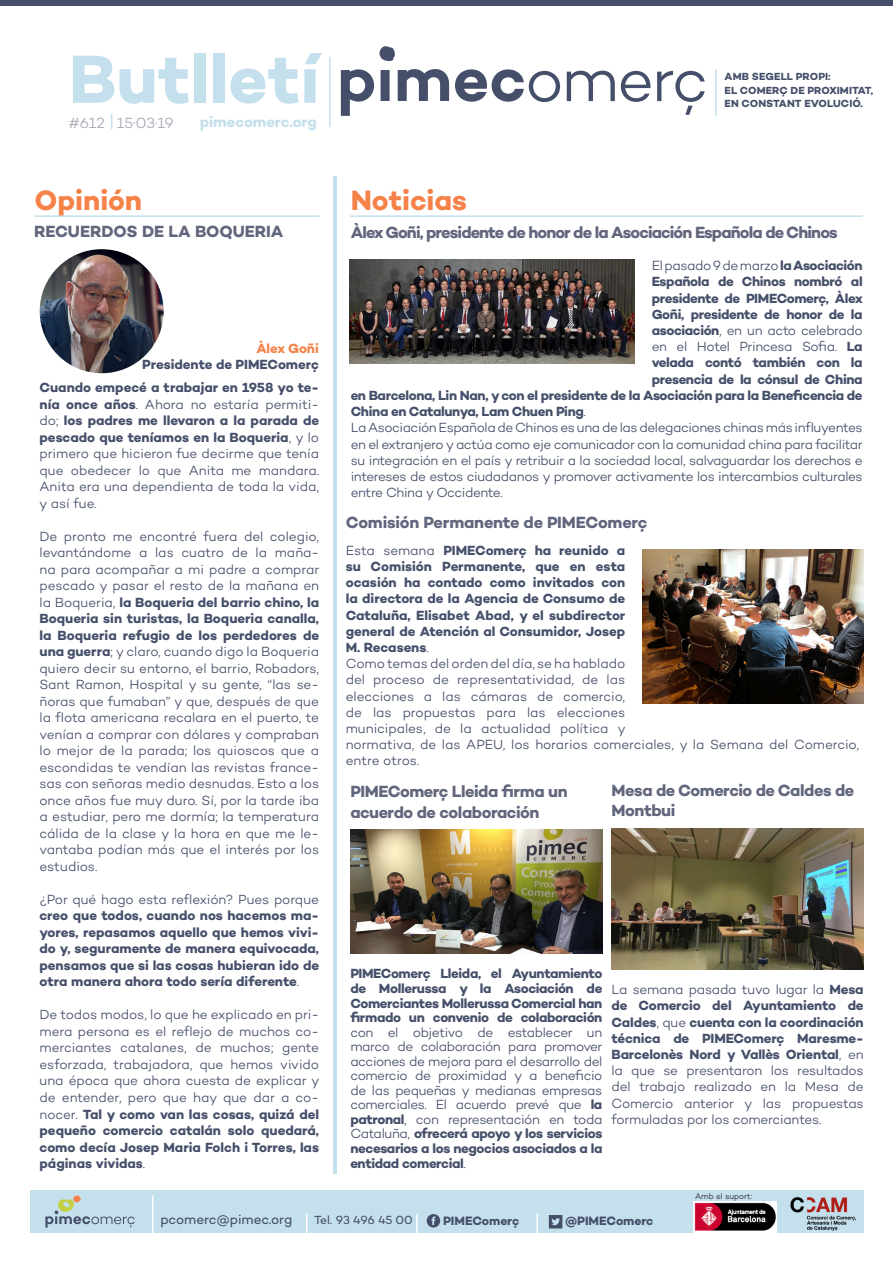
<style>
.page{position:relative;width:893px;height:1263px;background:#fff}
.page>*{position:absolute;margin:0;border:0;box-sizing:border-box;transform-origin:0 0}
.t1{font:700 69.15px "Campton";color:#c5e0ed}
.titols_taronges{font:700 28.5px "Campton";color:#f58349}
.titol_noticies{font:700 16.5px/21.6px "Campton";letter-spacing:-.03em;color:#62667d}
.titol_noticies-2{font:700 16.5px "Campton";letter-spacing:-.055em;color:#62667d}
.titol_opinió{font:700 16.5px "Campton";color:#62667d}
.t2{font:700 15px "Campton";letter-spacing:-.005em;color:#c5e0ed}
.t3{font:300 15px "Campton";letter-spacing:-.015em;color:#a6a6b4}
.titol_noticies-3{font:300 13.5px/16.5px "Campton";letter-spacing:-.01em;color:#454f6a;text-align:justify}
.t4{font:700 13.5px/16.2px "Campton";letter-spacing:-.025em;color:#454f6a;text-align:justify}
.titol_noticies-4{font:300 13.5px "Campton";letter-spacing:-.03em;color:#454f6a}
.titol_noticies-5{font:300 13.5px "Campton";letter-spacing:-.035em;color:#454f6a}
.t5{font:700 13.5px "Campton";letter-spacing:-.005em;color:#454f6a}
.t6{font:13.5px "Campton";letter-spacing:-.01em;color:#454f6a}
.t7{font:700 13.5px "Campton";color:#f58349}
.t8{font:700 12.3px "Campton";letter-spacing:-.01em;color:#454f6a}
.t9{font:12px "Campton";letter-spacing:-.015em;color:#454f6a}
.t10{font:700 10.5px/13.5px "Campton";letter-spacing:.01em;color:#454f6a}
.t11{font:300 8.25px "Campton";color:#231f20}
.s1{font-weight:700}
.s2{font-weight:300}
</style>
<div class="page">
<div style="left:30px;top:1190px;width:834px;height:43px;background:#c5e0ed"></div>
<hr style="left:329px;top:57px;width:2px;height:70px;background:#c5e0ed">
<hr style="left:715px;top:69px;width:1px;height:47px;background:#c5e0ed">
<svg style="left:45px;top:1195px;width:90px;height:33px"></svg>
<hr style="left:152px;top:1195px;width:1px;height:58px;background:#fff">
<hr style="left:306px;top:1213px;width:1px;height:33px;background:#fff">
<hr style="left:536px;top:1213px;width:2px;height:33px;background:#fff">
<hr style="left:416px;top:1214px;width:2px;height:32px;background:#fff">
<svg style="left:549px;top:1215px;width:13px;height:13px"></svg>
<div style="left:427px;top:1214px;width:13px;height:13px;background:#454e69;border-radius:50%"></div>
<svg style="left:431px;top:1216px;width:4px;height:9px"></svg>
<svg style="left:341px;top:69px;width:364px;height:47px"></svg>
<svg style="left:379px;top:46px;width:16px;height:15px"></svg>
<div style="left:0;top:0;width:893px;height:5px;background:#454f6a"></div>
<hr style="left:350px;top:215px;width:513px;height:2px;background:#c5e0ed">
<hr style="left:35px;top:215px;width:285px;height:2px;background:#c5e0ed">
<hr style="left:333px;top:176px;width:3px;height:998px;background:#c5e0ed">
<img style="left:790px;top:1197px;width:66px;height:34px">
<img style="left:694px;top:1201px;width:82px;height:31px">
<svg style="left:111px;top:114px;width:1px;height:15px"></svg>
<img style="left:40px;top:249px;width:124px;height:124px;border-radius:62px">
<img style="left:350px;top:259px;width:285px;height:104px">
<img style="left:642px;top:549px;width:222px;height:155px">
<img style="left:351px;top:829px;width:251px;height:124px">
<img style="left:612px;top:828px;width:252px;height:142px">
<p class="t1" style="left:69px;top:35px;width:252px">Butlletí</p>
<p class="t3" style="left:69px;top:113px;width:106px">#612 15·03·19</p>
<p class="titols_taronges" style="left:34px;top:182px;width:109px">Opinión</p>
<p class="t2" style="left:200px;top:112px;width:119px">pimecomerc.org</p>
<p class="titol_opinió" style="left:34px;top:221px;width:251px">RECUERDOS DE LA BOQUERIA</p>
<p class="t7" style="left:256px;top:340px;width:64px">Àlex Goñi</p>
<p class="t5" style="left:142px;top:356px;width:178px">Presidente de PIMEComerç</p>
<p class="titol_noticies-3" style="left:40px;top:379px;width:281px"><span class="s1">Cuando empecé a trabajar en 1958 yo te&shy;nía once años</span>. Ahora no estaría permiti&shy;do; <span class="s1">los padres me llevaron a la parada de pescado que teníamos en la Boqueria</span>, y lo primero que hicieron fue decirme que tenía que obedecer lo que Anita me mandara.<br>Anita era una dependienta de toda la vida, y así fue.</p>
<p class="titol_noticies-3" style="left:40px;top:528px;width:281px">De pronto me encontré fuera del colegio, levantándome a las cuatro de la maña&shy;na para acompañar a mi padre a comprar pescado y pasar el resto de la mañana en la Boqueria, <span class="s1">la Boqueria del barrio chino, la Boqueria sin turistas, la Boqueria canalla, la Boqueria refugio de los perdedores de una guerra</span>; y claro, cuando digo la Boqueria quiero decir su entorno, el barrio, Robadors, Sant Ramon, Hospital y su gente, “las se&shy;ñoras que fumaban” y que, después de que la flota americana recalara en el puerto, te venían a comprar con dólares y compraban lo mejor de la parada; los quioscos que a escondidas te vendían las revistas france&shy;sas con señoras medio desnudas. Esto a los once años fue muy duro. Sí, por la tarde iba a estudiar, pero me dormía; la temperatura cálida de la clase y la hora en que me le&shy;vantaba podían más que el interés por los estudios.</p>
<p class="t4" style="left:40px;top:891px;width:281px"><span class="s2">¿Por qué hago esta reflexión? Pues porque </span>creo que todos, cuando nos hacemos ma&shy;yores, repasamos aquello que hemos vivi&shy;do y, seguramente de manera equivocada, pensamos que si las cosas hubieran ido de otra manera ahora todo sería diferente<span class="s2">.</span></p>
<p class="titol_noticies-3" style="left:40px;top:1006px;width:282px">De todos modos, lo que he explicado en pri&shy;mera persona es el reflejo de muchos co&shy;merciantes catalanes, de muchos; gente esforzada, trabajadora, que hemos vivido una época que ahora cuesta de explicar y de entender, pero que hay que dar a co&shy;nocer. <span class="s1">Tal y como van las cosas, quizá del pequeño comercio catalán solo quedará, como decía Josep Maria Folch i Torres, las páginas vividas</span>.</p>
<p class="titols_taronges" style="left:351px;top:182px;width:118px">Noticias</p>
<p class="t10" style="left:725px;top:70px;width:107px">AMB SEGELL PROPI:</p>
<p class="t10" style="left:725px;top:83px;width:150px">EL COMERÇ DE PROXIMITAT,<br>EN CONSTANT EVOLUCIÓ.</p>
<p class="titol_noticies-2" style="left:351px;top:222px;width:489px">Àlex Goñi, presidente de honor de la Asociación Española de Chinos</p>
<p class="titol_noticies-3" style="left:652px;top:257px;width:212px">El pasado 9 de marzo <span class="s1">la Asociación</span></p>
<p class="t4" style="left:652px;top:274px;width:212px">Española de Chinos nombró al</p>
<p class="t4" style="left:652px;top:290px;width:212px">presidente de PIMEComerç, Àlex</p>
<p class="t4" style="left:652px;top:306px;width:212px">Goñi, presidente de honor de la</p>
<p class="titol_noticies-4" style="left:652px;top:322px;width:212px"><span class="s1">asociación</span>, en un acto celebrado</p>
<p class="titol_noticies-5" style="left:652px;top:338px;width:212px">en el Hotel Princesa Sofia. <span class="s1">La</span></p>
<p class="t4" style="left:652px;top:355px;width:212px">velada contó también con la</p>
<p class="t4" style="left:652px;top:371px;width:212px">presencia de la cónsul de China</p>
<p class="t4" style="left:351px;top:387px;width:513px">en Barcelona, Lin Nan, y con el presidente de la Asociación para la Beneficencia de</p>
<p class="t4" style="left:351px;top:403px;width:237px">China en Catalunya, Lam Chuen Ping<span class="s2">.</span></p>
<p class="titol_noticies-3" style="left:351px;top:419px;width:514px">La Asociación Española de Chinos es una de las delegaciones chinas más influyentes en el extranjero y actúa como eje comunicador con la comunidad china para facilitar su integración en el país y retribuir a la sociedad local, salvaguardar los derechos e intereses de estos ciudadanos y promover activamente los intercambios culturales entre China y Occidente.</p>
<p class="titol_noticies" style="left:346px;top:511px;width:303px">Comisión Permanente de PIMEComerç</p>
<p class="t4" style="left:346px;top:542px;width:281px"><span class="s2">Esta semana</span> PIMEComerç ha reunido a su Comisión Permanente, que en esta ocasión ha contado como invitados con la directora de la Agencia de Consumo de Cataluña, Elisabet Abad, y el subdirector general de Atención al Consumidor, Josep M. Recasens<span class="s2">.</span></p>
<p class="titol_noticies-3" style="left:346px;top:655px;width:515px;text-align:left">Como temas del orden del día, se ha hablado<br>del proceso de representatividad, de las<br>elecciones a las cámaras de comercio,<br>de las propuestas para las elecciones<br>municipales, de la actualidad política y<br>normativa, de las APEU, los horarios comerciales, y la Semana del Comercio, entre otros.</p>
<p class="titol_noticies" style="left:350px;top:780px;width:219px">PIMEComerç Lleida firma un acuerdo de colaboración</p>
<p class="titol_noticies" style="left:612px;top:780px;width:244px;line-height:19.8px">Mesa de Comercio de Caldes de<br>Montbui</p>
<p class="titol_noticies-3" style="left:350px;top:966px;width:254px;line-height:14.5px"><span class="s1">PIMEComerç Lleida, el Ayuntamiento de Mollerussa y la Asociación de Comerciantes Mollerussa Comercial han firmado un convenio de colaboración </span>con el objetivo de establecer un marco de colaboración para promover acciones de mejora para el desarrollo del comercio de proximidad y a beneficio de las pequeñas y medianas empresas comerciales. El acuerdo prevé que <span class="s1">la patronal</span>, con representación en toda Cataluña, <span class="s1">ofrecerá apoyo y los servicios necesarios a los negocios asociados a la entidad comercial</span>.</p>
<p class="titol_noticies-3" style="left:612px;top:981px;width:254px">La semana pasada tuvo lugar la <span class="s1">Mesa de Comercio del Ayuntamiento de Caldes</span>, que <span class="s1">cuenta con la coordinación técnica de PIMEComerç Maresme-Barcelonès Nord y Vallès Oriental</span>, en la que se presentaron los resultados del trabajo realizado en la Mesa de Comercio anterior y las propuestas formuladas por los comerciantes.</p>
<p class="t11" style="left:695px;top:1191px;width:59px">Amb el suport:</p>
<p class="t6" style="left:160px;top:1211px;width:133px">pcomerc@pimec.org</p>
<p class="t9" style="left:314px;top:1212px;width:100px">Tel. 93 496 45 00</p>
<p class="t8" style="left:443px;top:1213px;width:78px">PIMEComerç</p>
<p class="t8" style="left:565px;top:1213px;width:90px">@PIMEComerc</p>
</div>
